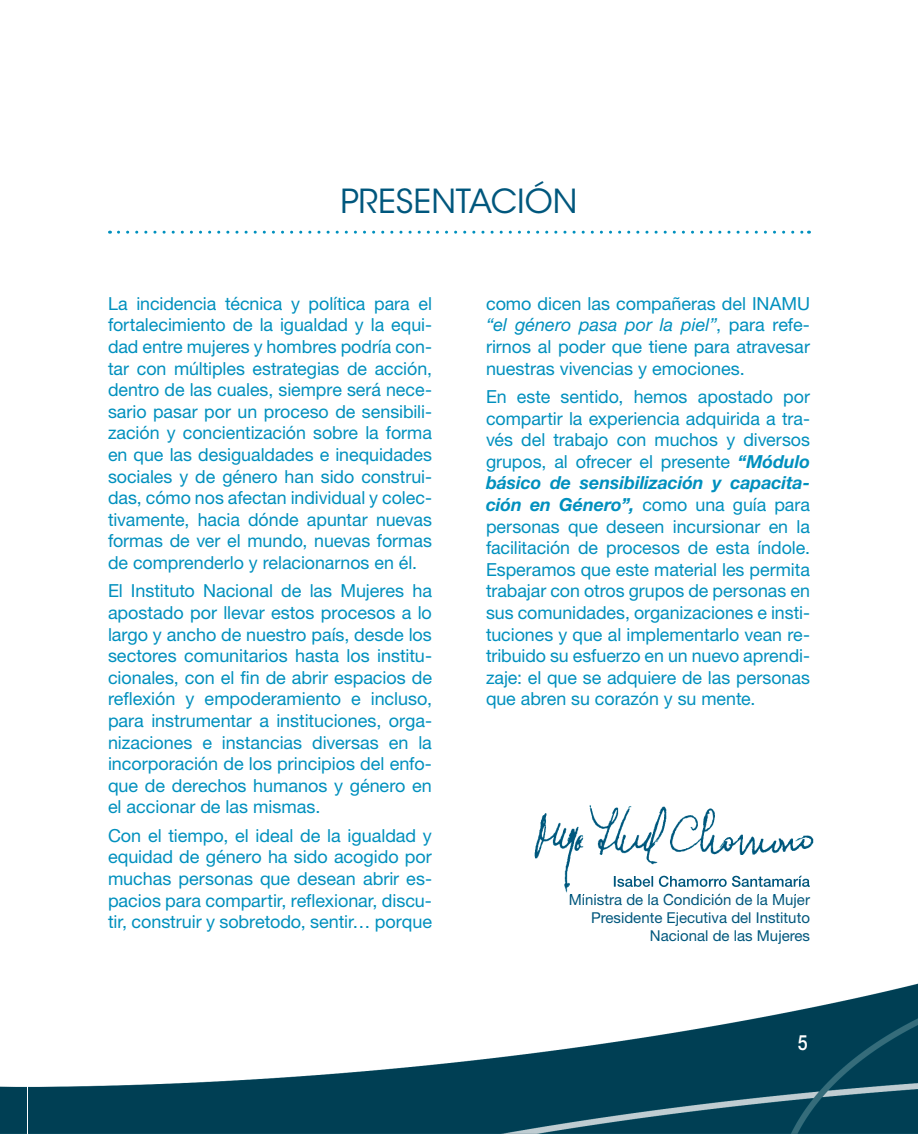
<style>
.page{position:relative;width:918px;height:1134px;background:#fff}
.page>*{position:absolute;margin:0;border:0;box-sizing:border-box;transform-origin:0 0}
.t1{font:33px "ITC Avant Garde Std";color:#00577d}
.t2{font:500 21px "Helvetica Neue LT Std";color:#fff;scale:.85 1}
.t3{font:18px/21.6px "Helvetica Neue LT Std";letter-spacing:-.005em;color:#0090be;text-align:justify}
.t4{font:15px/18px "Helvetica Neue LT Std";color:#00577d;text-align:right}
.s1{font-style:italic}
.s2{font-weight:700;font-style:italic}
</style>
<div class="page">
<img style="left:0;top:984px;width:918px;height:150px">
<svg style="left:118px;top:231px;width:691px;height:3px"></svg>
<img style="left:534px;top:805px;width:280px;height:89px">
<img style="left:614px;top:876px;width:196px;height:11px">
<img style="left:570px;top:894px;width:226px;height:1px">
<h1 class="t1" style="left:340px;top:181px;width:239px">PREsENTaCIÓN</h1>
<p class="t3" style="left:108px;top:292px;width:326px">La incidencia técnica y política para el fortalecimiento de la igualdad y la equi&shy;dad entre mujeres y hombres podría con&shy;tar con múltiples estrategias de acción, dentro de las cuales, siempre será nece&shy;sario pasar por un proceso de sensibili&shy;zación y concientización sobre la forma en que las desigualdades e inequidades sociales y de género han sido construi&shy;das, cómo nos afectan individual y colec&shy;tivamente, hacia dónde apuntar nuevas formas de ver el mundo, nuevas formas de comprenderlo y relacionarnos en él.</p>
<p class="t3" style="left:108px;top:580px;width:326px">El Instituto Nacional de las Mujeres ha apostado por llevar estos procesos a lo largo y ancho de nuestro país, desde los sectores comunitarios hasta los institu&shy;cionales, con el fin de abrir espacios de reflexión y empoderamiento e incluso, para instrumentar a instituciones, orga&shy;nizaciones e instancias diversas en la incorporación de los principios del enfo&shy;que de derechos humanos y género en el accionar de las mismas.</p>
<p class="t3" style="left:108px;top:824px;width:326px">Con el tiempo, el ideal de la igualdad y equidad de género ha sido acogido por muchas personas que desean abrir es&shy;pacios para compartir, reflexionar, discu&shy;tir, construir y sobretodo, sentir… porque</p>
<p class="t3" style="left:486px;top:292px;width:326px">como dicen las compañeras del INAMU <span class="s1">“el género pasa por la piel”</span>, para refe&shy;rirnos al poder que tiene para atravesar nuestras vivencias y emociones.</p>
<p class="t3" style="left:486px;top:386px;width:326px">En este sentido, hemos apostado por compartir la experiencia adquirida a tra&shy;vés del trabajo con muchos y diversos grupos, al ofrecer el presente <span class="s2">“Módulo básico de sensibilización y capacita&shy;ción en Género”,</span> como una guía para personas que deseen incursionar en la facilitación de procesos de esta índole.<br>Esperamos que este material les permita trabajar con otros grupos de personas en sus comunidades, organizaciones e insti&shy;tuciones y que al implementarlo vean re&shy;tribuido su esfuerzo en un nuevo aprendi&shy;zaje: el que se adquiere de las personas que abren su corazón y su mente.</p>
<p class="t4" style="left:569px;top:890px;width:243px">Ministra de la Condición de la Mujer<br>Presidente Ejecutiva del Instituto<br>Nacional de las Mujeres</p>
<p class="t2" style="left:798px;top:1030px;width:13px">5</p>
</div>
